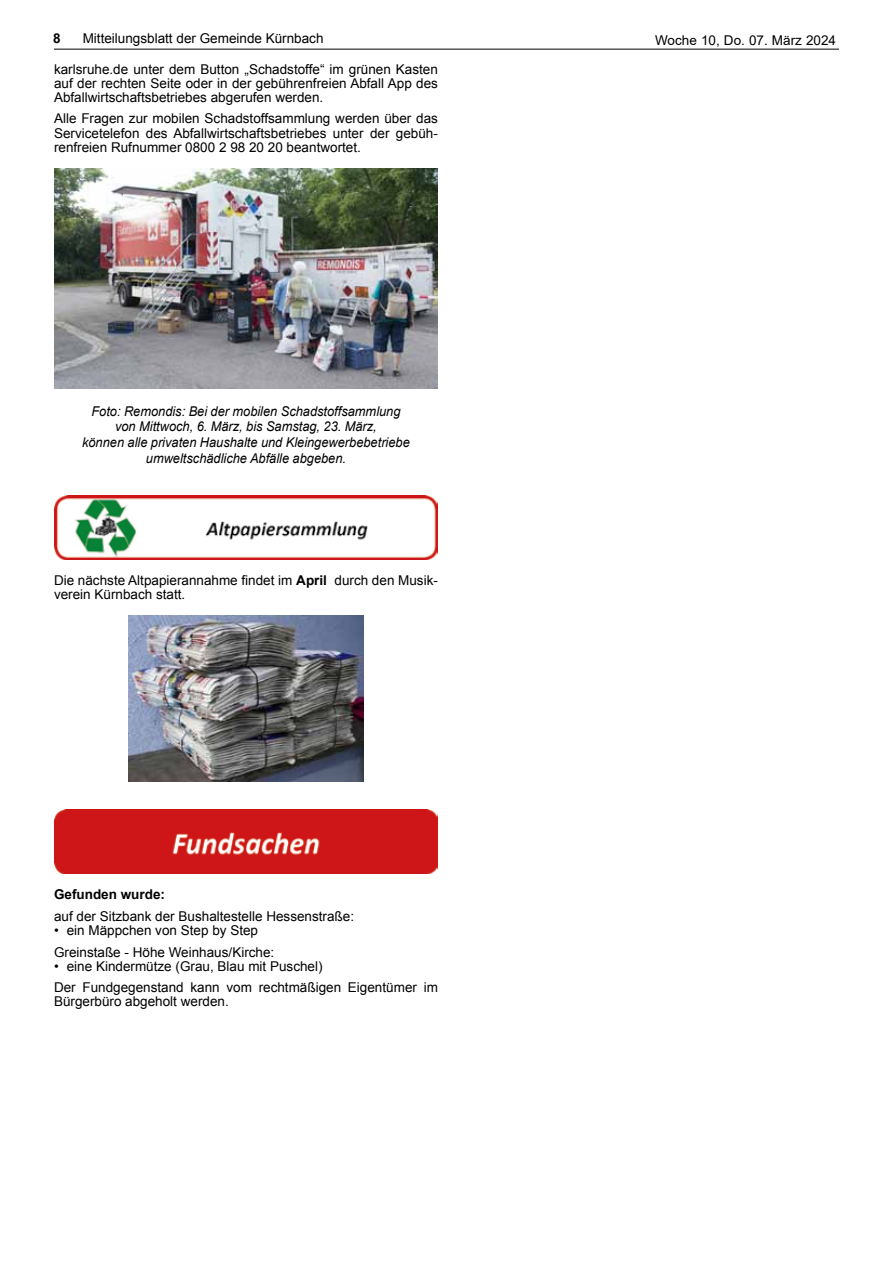
<style>
.page{position:relative;width:893px;height:1263px;background:#fff}
.page>*{position:absolute;margin:0;border:0;box-sizing:border-box;transform-origin:0 0}
.t1{font:13.5px/14.1px "Arial";color:#000}
.t2{font:italic 13.5px/15.8px "Arial";color:#000;text-align:center;scale:.95 1}
.t3{font:700 13.5px "Arial";color:#000}
.s1{font-weight:700}
</style>
<div class="page">
<hr style="left:54px;top:49px;width:785px;height:1px;background:#000">
<img style="left:54px;top:168px;width:384px;height:220px">
<img style="left:54px;top:495px;width:384px;height:64px">
<img style="left:129px;top:615px;width:234px;height:166px">
<img style="left:54px;top:810px;width:384px;height:64px">
<p class="t3" style="left:53px;top:29px;width:9px">8</p>
<p class="t1" style="left:83px;top:31px;width:242px">Mitteilungsblatt der Gemeinde Kürnbach</p>
<p class="t1" style="left:655px;top:33px;width:182px">Woche 10, Do. 07. März 2024</p>
<p class="t1" style="left:54px;top:62px;width:385px;text-align:justify">karlsruhe.de unter dem Button „Schadstoffe“ im grünen Kasten auf der rechten Seite oder in der gebührenfreien Abfall App des Abfallwirtschaftsbetriebes abgerufen werden.</p>
<p class="t1" style="left:54px;top:112px;width:385px;text-align:justify">Alle Fragen zur mobilen Schadstoffsammlung werden über das Servicetelefon des Abfallwirtschaftsbetriebes unter der gebüh&shy;renfreien Rufnummer 0800 2 98 20 20 beantwortet.</p>
<p class="t2" style="left:82px;top:403px;width:346px">Foto: Remondis: Bei der mobilen Schadstoffsammlung von Mittwoch, 6. März, bis Samstag, 23. März,<br>können alle privaten Haushalte und Kleingewerbebetriebe umweltschädliche Abfälle abgeben.</p>
<p class="t1" style="left:54px;top:573px;width:385px">Die nächste Altpapierannahme findet im <span class="s1">April</span> durch den Musik&shy;verein Kürnbach statt.</p>
<p class="t3" style="left:54px;top:886px;width:113px">Gefunden wurde:</p>
<p class="t1" style="left:54px;top:909px;width:302px">auf der Sitzbank der Bushaltestelle Hessenstraße:</p>
<p class="t1" style="left:54px;top:920px;width:222px;line-height:21.6px">• ein Mäppchen von Step by Step<br>Greinstaße - Höhe Weinhaus/Kirche:</p>
<p class="t1" style="left:54px;top:955px;width:385px;line-height:21.6px">• eine Kindermütze (Grau, Blau mit Puschel)<br>Der Fundgegenstand kann vom rechtmäßigen Eigentümer im</p>
<p class="t1" style="left:54px;top:995px;width:176px">Bürgerbüro abgeholt werden.</p>
</div>
